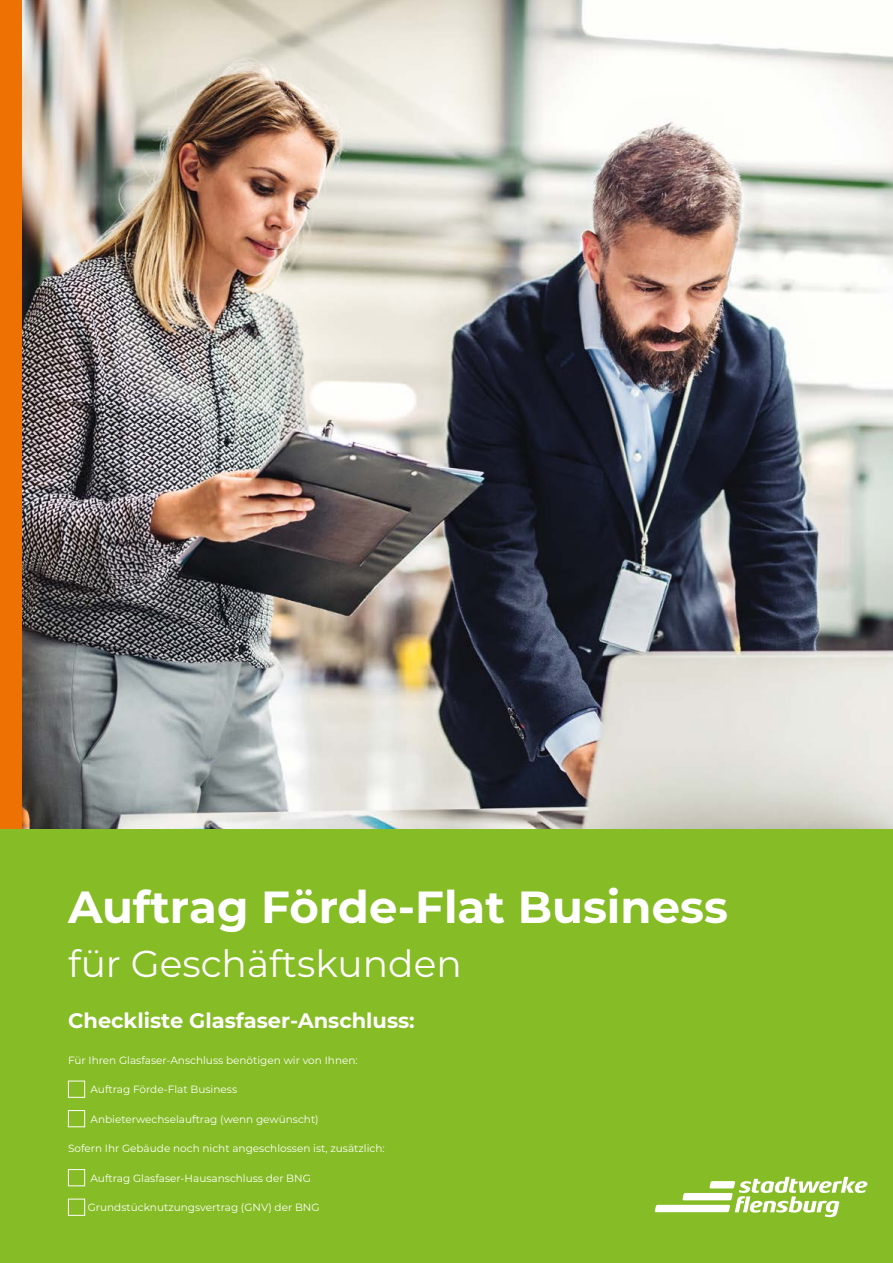
<style>
.page{position:relative;width:893px;height:1263px;background:#fff}
.page>*{position:absolute;margin:0;border:0;box-sizing:border-box;transform-origin:0 0}
.t1{font:700 45px "Montserrat";color:#fff}
.t2{font:37.5px "Montserrat";color:#fff}
.t3{font:700 21px "Montserrat";color:#fff}
.t4{font:10.5px "Montserrat";color:#fff}
</style>
<div class="page">
<img style="left:21px;top:0;width:872px;height:829px">
<div style="left:0;top:0;width:21px;height:860px;background:#ee7203"></div>
<div style="left:0;top:829px;width:893px;height:434px;background:#86bc25"></div>
<div style="left:68px;top:1081px;width:17px;height:17px;border:1px solid #fff"></div>
<div style="left:68px;top:1110px;width:17px;height:17px;border:1px solid #fff"></div>
<div style="left:68px;top:1169px;width:17px;height:17px;border:1px solid #fff"></div>
<div style="left:68px;top:1199px;width:17px;height:17px;border:1px solid #fff"></div>
<svg style="left:655px;top:1177px;width:212px;height:40px"></svg>
<h1 class="t1" style="left:68px;top:874px;width:661px">Auftrag Förde-Flat Business</h1>
<h2 class="t2" style="left:68px;top:937px;width:395px">für Geschäftskunden</h2>
<h3 class="t3" style="left:68px;top:1005px;width:348px">Checkliste Glasfaser-Anschluss:</h3>
<p class="t4" style="left:68px;top:1053px;width:291px">Für Ihren Glasfaser-Anschluss benötigen wir von Ihnen:</p>
<p class="t4" style="left:91px;top:1082px;width:148px">Auftrag Förde-Flat Business</p>
<p class="t4" style="left:91px;top:1112px;width:230px">Anbieterwechselauftrag (wenn gewünscht)</p>
<p class="t4" style="left:68px;top:1141px;width:318px">Sofern Ihr Gebäude noch nicht angeschlossen ist, zusätzlich:</p>
<p class="t4" style="left:91px;top:1171px;width:222px">Auftrag Glasfaser-Hausanschluss der BNG</p>
<p class="t4" style="left:88px;top:1200px;width:233px">Grundstücknutzungsvertrag (GNV) der BNG</p>
</div>
